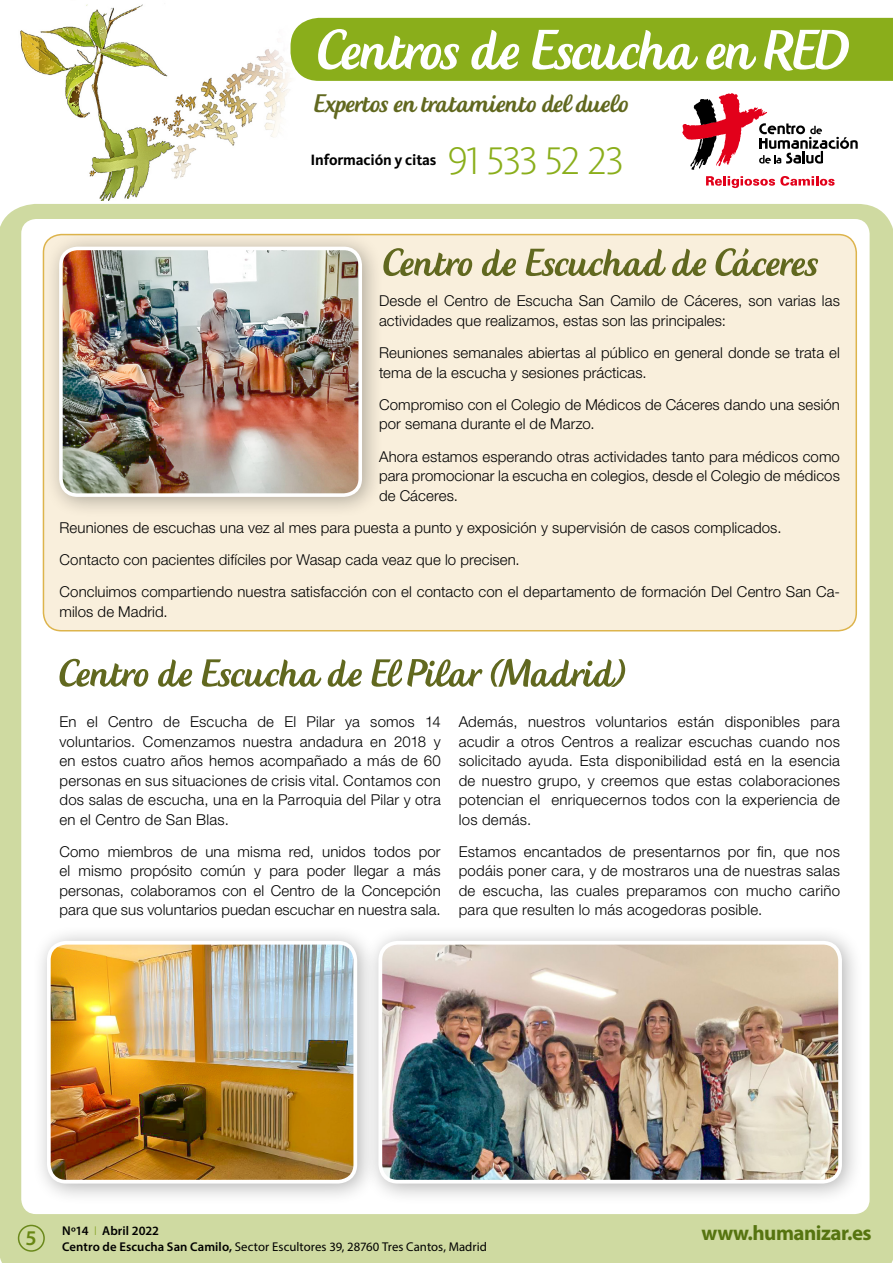
<style>
.page{position:relative;width:893px;height:1263px;background:#fff}
.page>*{position:absolute;margin:0;border:0;box-sizing:border-box;transform-origin:0 0}
.t1{font:74.1px "Creamy Script";letter-spacing:-.015em;color:#fff}
.t2{font:51px "Creamy Script";letter-spacing:.015em;color:#61681f}
.t3{font:51px "Creamy Script";letter-spacing:-.005em;color:#61681f}
.t4{font:39.9px "Kievit Light SC";letter-spacing:-.035em;color:#8aae1b}
.t5{font:33.45px "Creamy Script";letter-spacing:-.005em;color:#61681f}
.t6{font:700 21px "Myriad Pro";letter-spacing:-.025em;color:#6a881a}
.t7{font:600 21px "Myriad Pro";color:#688713}
.t8{font:700 15.45px "Kievit";letter-spacing:-.01em;color:#000}
.t9{font:300 15px/19.5px "Helvetica Neue LT Std";letter-spacing:.005em;color:#000;text-align:justify}
.t10{font:12.75px/15.3px "Myriad Pro";letter-spacing:.005em;color:#000}
.s1{font-weight:600}
.s2{font-weight:300;color:#7a9c13}
</style>
<div class="page">
<img style="left:20px;top:4px;width:304px;height:197px">
<div style="left:0;top:204px;width:893px;height:1059px;background:#cfdaa1"></div>
<div style="left:291px;top:18px;width:602px;height:63px;background:#8aae1b"></div>
<div style="left:21px;top:219px;width:849px;height:995px;background:#fff;border-radius:15px"></div>
<svg style="left:682px;top:93px;width:176px;height:77px"></svg>
<svg style="left:706px;top:176px;width:129px;height:12px"></svg>
<div style="left:18px;top:1225px;width:27px;height:27px;border:2px solid #6a881a;border-radius:50%"></div>
<div style="left:43px;top:235px;width:813px;height:396px;background:#f9efdc;border-radius:18px"></div>
<div style="left:656px;top:1214px;width:228px;height:49px;background:#cfdaa1"></div>
<div style="left:31px;top:925px;width:348px;height:280px;background:#000;opacity:.3"></div>
<div style="left:47px;top:938px;width:311px;height:246px;background:#000;opacity:.5"></div>
<img style="left:49px;top:943px;width:306px;height:239px">
<div style="left:47px;top:941px;width:310px;height:242px;border:4px solid #fff;border-radius:17px"></div>
<div style="left:363px;top:925px;width:500px;height:280px;background:#000;opacity:.3"></div>
<div style="left:378px;top:938px;width:466px;height:246px;background:#000;opacity:.5"></div>
<img style="left:380px;top:943px;width:460px;height:239px">
<div style="left:378px;top:941px;width:464px;height:242px;border:4px solid #fff;border-radius:17px"></div>
<div style="left:44px;top:231px;width:340px;height:288px;background:#000;opacity:.3"></div>
<div style="left:59px;top:245px;width:305px;height:253px;background:#000;opacity:.5"></div>
<img style="left:61px;top:248px;width:299px;height:247px">
<div style="left:59px;top:247px;width:303px;height:250px;border:4px solid #fff;border-radius:17px"></div>
<h1 class="t1" style="left:318px;top:15px;width:533px">Centros de Escucha en RED</h1>
<h3 class="t5" style="left:314px;top:87px;width:316px">Expertos en tratamiento del duelo</h3>
<p class="t8" style="left:310px;top:151px;width:127px">Información y citas</p>
<h3 class="t4" style="left:448px;top:139px;width:178px">91 533 52 23</h3>
<h2 class="t3" style="left:383px;top:239px;width:437px">Centro de Escuchad de Cáceres</h2>
<p class="t9" style="left:379px;top:291px;width:462px">Desde el Centro de Escucha San Camilo de Cáceres, son varias las actividades que realizamos, estas son las principales:</p>
<p class="t9" style="left:379px;top:343px;width:462px">Reuniones semanales abiertas al público en general donde se trata el tema de la escucha y sesiones prácticas.</p>
<p class="t9" style="left:379px;top:394px;width:462px">Compromiso con el Colegio de Médicos de Cáceres dando una sesión por semana durante el de Marzo.</p>
<p class="t9" style="left:379px;top:446px;width:462px">Ahora estamos esperando otras actividades tanto para médicos como para promocionar la escucha en colegios, desde el Colegio de médicos de Cáceres.</p>
<p class="t9" style="left:60px;top:511px;width:782px;line-height:32.2px;text-align:left">Reuniones de escuchas una vez al mes para puesta a punto y exposición y supervisión de casos complicados.<br>Contacto con pacientes difíciles por Wasap cada veaz que lo precisen.<br>Concluimos compartiendo nuestra satisfacción con el contacto con el departamento de formación Del Centro San Ca-</p>
<p class="t9" style="left:60px;top:601px;width:110px">milos de Madrid.</p>
<h2 class="t2" style="left:60px;top:649px;width:570px">Centro de Escucha de El Pilar (Madrid)</h2>
<p class="t9" style="left:60px;top:712px;width:383px">En el Centro de Escucha de El Pilar ya somos 14 voluntarios. Comenzamos nuestra andadura en 2018 y en estos cuatro años hemos acompañado a más de 60 personas en sus situaciones de crisis vital. Contamos con dos salas de escucha, una en la Parroquia del Pilar y otra en el Centro de San Blas.</p>
<p class="t9" style="left:60px;top:841px;width:383px">Como miembros de una misma red, unidos todos por el mismo propósito común y para poder llegar a más personas, colaboramos con el Centro de la Concepción para que sus voluntarios puedan escuchar en nuestra sala.</p>
<p class="t9" style="left:459px;top:712px;width:383px">Además, nuestros voluntarios están disponibles para acudir a otros Centros a realizar escuchas cuando nos solicitado ayuda. Esta disponibilidad está en la esencia de nuestro grupo, y creemos que estas colaboraciones potencian el enriquecernos todos con la experiencia de los demás.</p>
<p class="t9" style="left:459px;top:841px;width:383px">Estamos encantados de presentarnos por fin, que nos podáis poner cara, y de mostraros una de nuestras salas de escucha, las cuales preparamos con mucho cariño para que resulten lo más acogedoras posible.</p>
<h3 class="t7" style="left:26px;top:1224px;width:13px">5</h3>
<p class="t10" style="left:62px;top:1223px;width:426px"><span class="s1">Nº14</span> <span class="s2">I</span> <span class="s1">Abril 2022<br>Centro de Escucha San Camilo,</span> Sector Escultores 39, 28760 Tres Cantos, Madrid</p>
<h3 class="t6" style="left:701px;top:1220px;width:172px">www.humanizar.es</h3>
</div>
